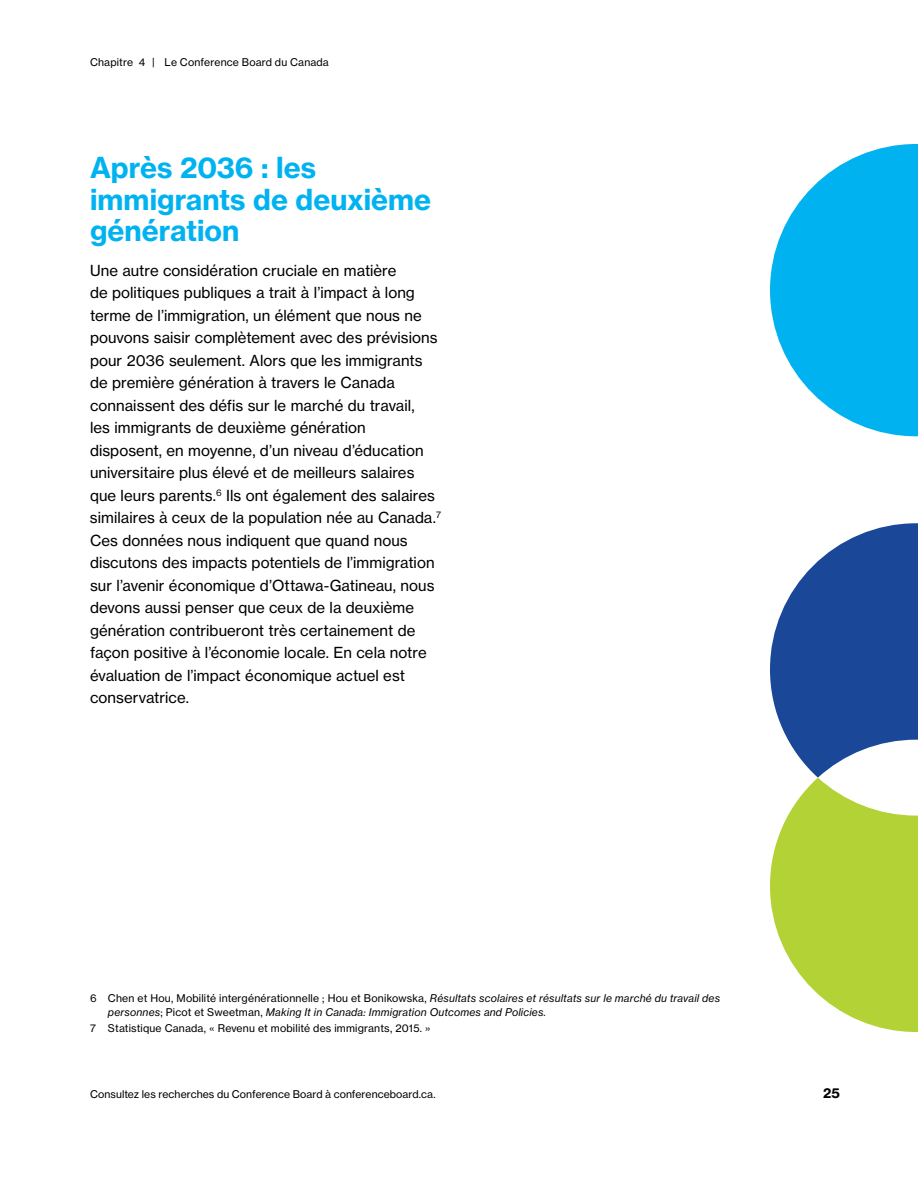
<style>
.page{position:relative;width:918px;height:1188px;background:#fff}
.page>*{position:absolute;margin:0;border:0;box-sizing:border-box;transform-origin:0 0}
.t1{font:28.5px/31.5px "N Haas Grotesk TX Pro 75 Bd";color:#00b3f0}
.t2{font:15px/22.5px "N Haas Grotesk TX Pro 55 Rg";letter-spacing:.005em;color:#000}
.t3{font:13.5px "N Haas Grotesk TX Pro 75 Bd";color:#000}
.t4{font:10.5px "N Haas Grotesk TX Pro 55 Rg";letter-spacing:.015em;color:#000}
.t5{font:10.5px "N Haas Grotesk TX Pro 56 It";letter-spacing:.015em;color:#000}
.s1{font-family:"N Haas Grotesk TX Pro 56 It"}
.s2{font-family:"N Haas Grotesk TX Pro 55 Rg"}
</style>
<div class="page">
<svg style="left:770px;top:144px;width:148px;height:292px"></svg>
<svg style="left:770px;top:523px;width:148px;height:509px"></svg>
<p class="t4" style="left:90px;top:56px;width:240px">Chapitre 4 | Le Conference Board du Canada</p>
<h1 class="t1" style="left:90px;top:152px;width:343px">Après 2036 : les immigrants de deuxième génération</h1>
<p class="t2" style="left:90px;top:259px;width:353px">Une autre considération cruciale en matière<br>de politiques publiques a trait à l’impact à long terme de l’immigration, un élément que nous ne pouvons saisir complètement avec des prévisions pour 2036 seulement. Alors que les immigrants de première génération à travers le Canada connaissent des défis sur le marché du travail,<br>les immigrants de deuxième génération disposent, en moyenne, d’un niveau d’éducation universitaire plus élevé et de meilleurs salaires que leurs parents.<sup>6</sup> Ils ont également des salaires similaires à ceux de la population née au Canada.<sup>7<br></sup>Ces données nous indiquent que quand nous discutons des impacts potentiels de l’immigration sur l’avenir économique d’Ottawa-Gatineau, nous devons aussi penser que ceux de la deuxième génération contribueront très certainement de façon positive à l’économie locale. En cela notre évaluation de l’impact économique actuel est conservatrice.</p>
<p class="t4" style="left:90px;top:992px;width:632px">6 Chen et Hou, Mobilité intergénérationnelle ; Hou et Bonikowska, <span class="s1">Résultats scolaires et résultats sur le marché du travail des</span></p>
<p class="t5" style="left:108px;top:1005px;width:440px">personnes<span class="s2">; Picot et Sweetman,</span> Making It in Canada: Immigration Outcomes and Policies.</p>
<p class="t4" style="left:90px;top:1022px;width:342px">7 Statistique Canada, « Revenu et mobilité des immigrants, 2015. »</p>
<p class="t4" style="left:90px;top:1088px;width:347px">Consultez les recherches du Conference Board à conferenceboard.ca.</p>
<p class="t3" style="left:823px;top:1085px;width:18px">25</p>
</div>
